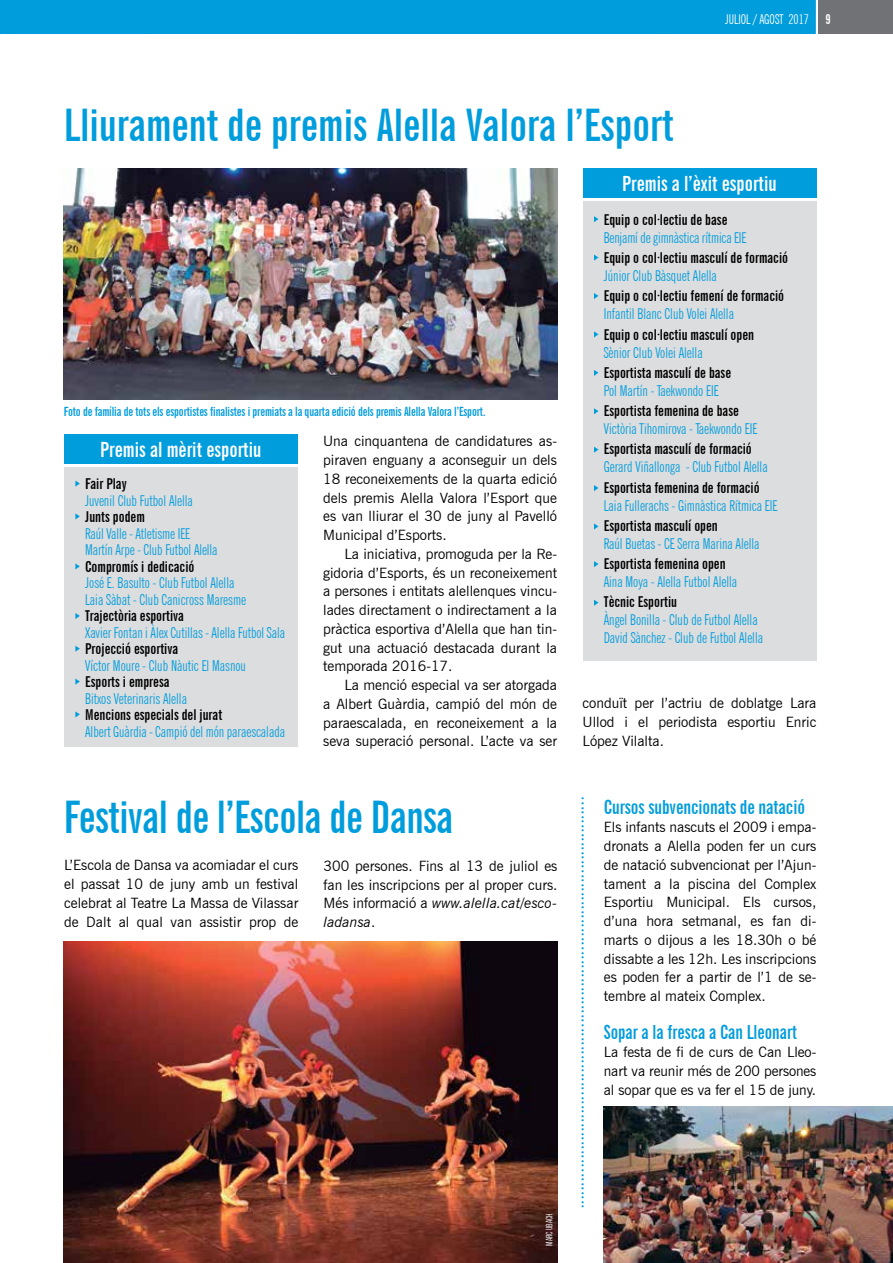
<style>
.page{position:relative;width:893px;height:1263px;background:#fff}
.page>*{position:absolute;margin:0;border:0;box-sizing:border-box;transform-origin:0 0}
.t1{font:700 extra-condensed 45px "News Gothic BT";color:#009ddd}
.t2{font:700 extra-condensed 21px "News Gothic BT";color:#fff}
.t3{font:700 extra-condensed 19.5px "News Gothic BT";letter-spacing:-.005em;color:#009ddd}
.t4{font:extra-condensed 15px/16.5px "News Gothic BT";color:#009ddd}
.t5{font:700 extra-condensed 15px "News Gothic BT";color:#000}
.t6{font:600 15px "News Gothic BT";color:#009ddd}
.t7{font:14.25px/18.8px "News Gothic BT";color:#000;text-align:justify}
.t8{font:extra-condensed 13.5px "News Gothic BT";color:#fff}
.t9{font:700 extra-condensed 12.75px "News Gothic BT";letter-spacing:-.01em;color:#009ddd}
.t10{font:extra-condensed 9px "News Gothic BT";color:#fff}
.s1{font-weight:700}
.s2{font-style:italic}
</style>
<div class="page">
<div style="left:818px;top:0;width:75px;height:34px;background:#717275"></div>
<div style="left:0;top:0;width:816px;height:34px;background:#009ddd"></div>
<img style="left:64px;top:942px;width:493px;height:321px">
<div style="left:583px;top:201px;width:233px;height:460px;background:#dcddde"></div>
<div style="left:583px;top:168px;width:233px;height:30px;background:#009ddd"></div>
<svg style="left:594px;top:216px;width:4px;height:6px"></svg>
<svg style="left:594px;top:255px;width:4px;height:6px"></svg>
<svg style="left:594px;top:293px;width:4px;height:6px"></svg>
<svg style="left:594px;top:485px;width:4px;height:6px"></svg>
<svg style="left:594px;top:447px;width:4px;height:6px"></svg>
<svg style="left:594px;top:408px;width:4px;height:6px"></svg>
<svg style="left:594px;top:370px;width:4px;height:6px"></svg>
<svg style="left:594px;top:331px;width:4px;height:6px"></svg>
<svg style="left:594px;top:600px;width:4px;height:6px"></svg>
<svg style="left:594px;top:561px;width:4px;height:6px"></svg>
<svg style="left:594px;top:523px;width:4px;height:6px"></svg>
<div style="left:64px;top:434px;width:234px;height:30px;background:#009ddd"></div>
<div style="left:64px;top:467px;width:234px;height:280px;background:#dcddde"></div>
<svg style="left:75px;top:481px;width:5px;height:6px"></svg>
<svg style="left:75px;top:513px;width:5px;height:6px"></svg>
<svg style="left:75px;top:563px;width:5px;height:6px"></svg>
<svg style="left:75px;top:613px;width:5px;height:6px"></svg>
<svg style="left:75px;top:646px;width:5px;height:6px"></svg>
<svg style="left:75px;top:679px;width:5px;height:6px"></svg>
<svg style="left:75px;top:711px;width:5px;height:6px"></svg>
<img style="left:64px;top:168px;width:493px;height:232px">
<img style="left:604px;top:1106px;width:289px;height:157px">
<h1 class="t1" style="left:64px;top:98px;width:612px">Lliurament de premis Alella Valora l’Esport</h1>
<p class="t8" style="left:725px;top:11px;width:41px">JUliol / agost</p>
<p class="t8" style="left:788px;top:11px;width:44px">2017 <span class="s1">9</span></p>
<p class="t9" style="left:64px;top:404px;width:423px">Foto de família de tots els esportistes finalistes i premiats a la quarta edició dels premis Alella Valora l’Esport.</p>
<p class="t7" style="left:323px;top:432px;width:235px">Una cinquantena de candidatures as&shy;piraven enguany a aconseguir un dels 18 reconeixements de la quarta edició dels premis Alella Valora l’Esport que es van lliurar el 30 de juny al Pavelló Municipal d’Esports.</p>
<p class="t7" style="left:323px;top:544px;width:235px;text-indent:21px">La iniciativa, promoguda per la Re&shy;gidoria d’Esports, és un reconeixement a persones i entitats alellenques vincu&shy;lades directament o indirectament a la pràctica esportiva d’Alella que han tin&shy;gut una actuació destacada durant la temporada 2016-17.</p>
<p class="t7" style="left:323px;top:675px;width:235px;text-indent:21px">La menció especial va ser atorgada a Albert Guàrdia, campió del món de paraescalada, en reconeixement a la seva superació personal. L’acte va ser</p>
<h2 class="t2" style="left:100px;top:437px;width:163px">Premis al mèrit esportiu</h2>
<p class="t5" style="left:85px;top:475px;width:43px">Fair Play</p>
<p class="t4" style="left:85px;top:492px;width:109px">Juvenil Club Futbol Alella</p>
<p class="t5" style="left:85px;top:508px;width:61px">Junts podem</p>
<p class="t4" style="left:85px;top:525px;width:134px">Raúl Valle - Atletisme IEE<br>Martín Arpe - Club Futbol Alella</p>
<p class="t5" style="left:85px;top:557px;width:111px">Compromís i dedicació</p>
<p class="t4" style="left:85px;top:574px;width:162px">José E. Basulto - Club Futbol Alella<br>Laia Sàbat - Club Canicross Maresme</p>
<p class="t5" style="left:85px;top:607px;width:100px">Trajectòria esportiva</p>
<p class="t4" style="left:85px;top:624px;width:201px">Xavier Fontan i Àlex Cutillas - Alella Futbol Sala</p>
<p class="t5" style="left:85px;top:640px;width:94px">Projecció esportiva</p>
<p class="t4" style="left:85px;top:657px;width:162px">Víctor Moure - Club Nàutic El Masnou</p>
<p class="t5" style="left:85px;top:673px;width:86px">Esports i empresa</p>
<p class="t4" style="left:85px;top:690px;width:103px">Bitxos Veterinaris Alella</p>
<p class="t5" style="left:85px;top:706px;width:139px">Mencions especials del jurat</p>
<p class="t4" style="left:85px;top:723px;width:201px">Albert Guàrdia - Campió del món paraescalada</p>
<h1 class="t1" style="left:64px;top:789px;width:391px">Festival de l’Escola de Dansa</h1>
<p class="t7" style="left:64px;top:856px;width:236px">L’Escola de Dansa va acomiadar el curs el passat 10 de juny amb un festival celebrat al Teatre La Massa de Vilassar de Dalt al qual van assistir prop de</p>
<p class="t7" style="left:324px;top:856px;width:235px">300 persones. Fins al 13 de juliol es fan les inscripcions per al proper curs.<br>Més informació a <span class="s2">www.alella.cat/esco&shy;ladansa</span>.</p>
<p class="t10" style="left:544px;top:1245px;width:32px;rotate:-90deg">marcubach</p>
<h2 class="t2" style="left:622px;top:171px;width:156px">Premis a l’èxit esportiu</h2>
<p class="t5" style="left:604px;top:210px;width:125px">Equip o col·lectiu de base</p>
<p class="t4" style="left:604px;top:229px;width:144px">Benjamí de gimnàstica rítmica EIE</p>
<p class="t5" style="left:604px;top:249px;width:186px">Equip o col·lectiu masculí de formació</p>
<p class="t4" style="left:604px;top:267px;width:115px">Júnior Club Bàsquet Alella</p>
<p class="t5" style="left:604px;top:287px;width:182px">Equip o col·lectiu femení de formació</p>
<p class="t4" style="left:604px;top:306px;width:132px">Infantil Blanc Club Volei Alella</p>
<p class="t5" style="left:604px;top:325px;width:152px">Equip o col·lectiu masculí open</p>
<p class="t4" style="left:604px;top:344px;width:100px">Sènior Club Volei Alella</p>
<p class="t5" style="left:604px;top:363px;width:129px">Esportista masculí de base</p>
<p class="t4" style="left:604px;top:382px;width:116px">Pol Martín - Taekwondo EIE</p>
<p class="t5" style="left:604px;top:402px;width:137px">Esportista femenina de base</p>
<p class="t4" style="left:604px;top:420px;width:155px">Victòria Tihomirova - Taekwondo EIE</p>
<p class="t5" style="left:604px;top:440px;width:150px">Esportista masculí de formació</p>
<p class="t4" style="left:604px;top:459px;width:165px">Gerard Viñallonga - Club Futbol Alella</p>
<p class="t5" style="left:604px;top:478px;width:157px">Esportista femenina de formació</p>
<p class="t4" style="left:604px;top:497px;width:175px">Laia Fullerachs - Gimnàstica Rítmica EIE</p>
<p class="t5" style="left:604px;top:516px;width:116px">Esportista masculí open</p>
<p class="t4" style="left:604px;top:535px;width:157px">Raúl Buetas - CE Serra Marina Alella</p>
<p class="t5" style="left:604px;top:555px;width:123px">Esportista femenina open</p>
<p class="t4" style="left:604px;top:573px;width:135px">Aina Moya - Alella Futbol Alella</p>
<p class="t5" style="left:604px;top:593px;width:75px">Tècnic Esportiu</p>
<p class="t4" style="left:604px;top:611px;width:161px;line-height:18px">Àngel Bonilla - Club de Futbol Alella<br>David Sànchez - Club de Futbol Alella</p>
<p class="t7" style="left:583px;top:694px;width:235px">conduït per l’actriu de doblatge Lara Ullod i el periodista esportiu Enric López Vilalta.</p>
<p class="t6" style="left:592px;top:796px;width:414px;rotate:90deg">···························································································</p>
<h3 class="t3" style="left:604px;top:795px;width:203px">Cursos subvencionats de natació</h3>
<p class="t7" style="left:604px;top:818px;width:214px">Els infants nascuts el 2009 i empa&shy;dronats a Alella poden fer un curs de natació subvencionat per l’Ajun&shy;tament a la piscina del Complex Esportiu Municipal. Els cursos, d’una hora setmanal, es fan di&shy;marts o dijous a les 18.30h o bé dissabte a les 12h. Les inscripcions es poden fer a partir de l’1 de se&shy;tembre al mateix Complex.</p>
<h3 class="t3" style="left:604px;top:1020px;width:195px">Sopar a la fresca a Can Lleonart</h3>
<p class="t7" style="left:604px;top:1043px;width:214px">La festa de fi de curs de Can Lleo&shy;nart va reunir més de 200 persones al sopar que es va fer el 15 de juny.</p>
</div>
